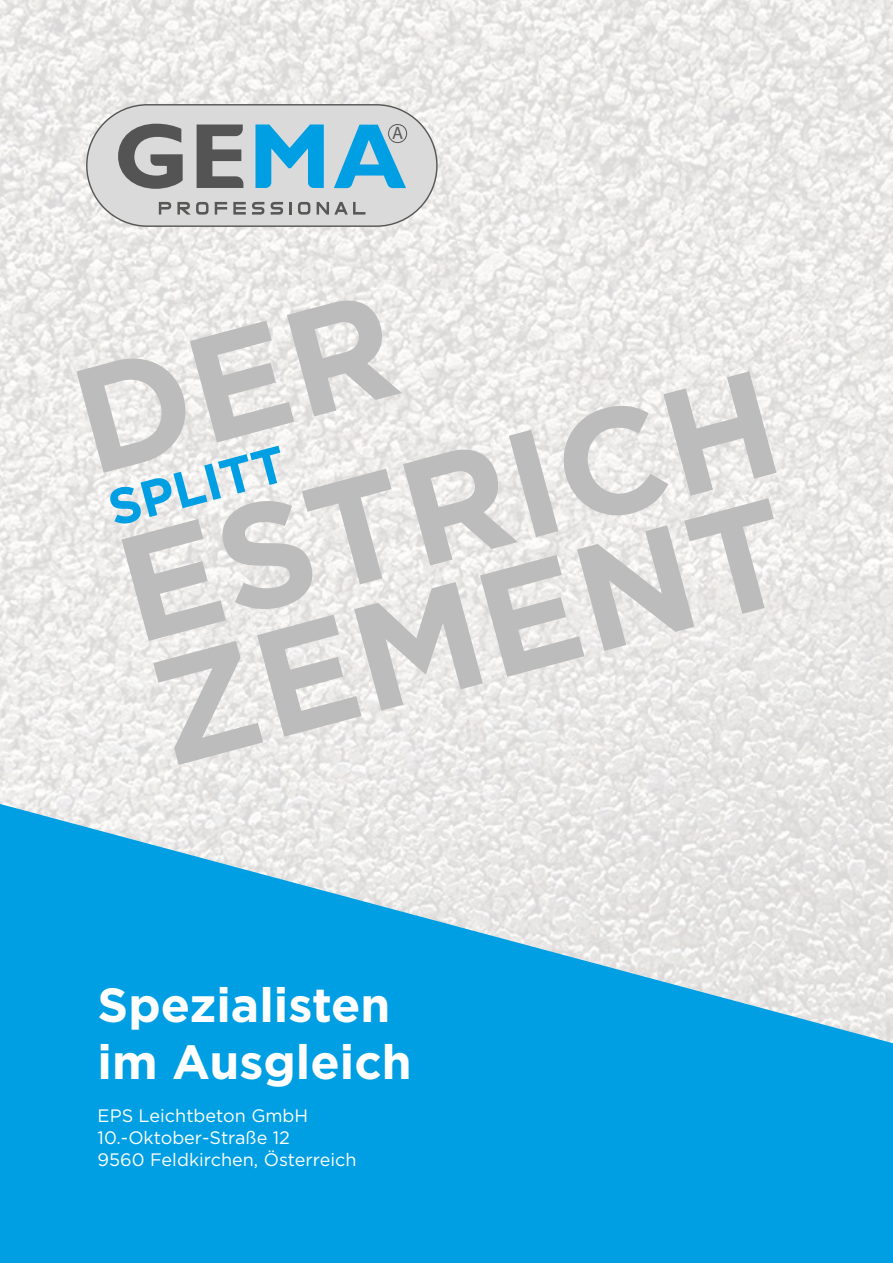
<style>
.page{position:relative;width:893px;height:1263px;background:#fff}
.page>*{position:absolute;margin:0;border:0;box-sizing:border-box;transform-origin:0 0}
.t1{font:700 150px/174px "Gotham";color:#bcbcbc}
.t2{font:700 51px "Gotham";color:#009fe3}
.t3{font:700 48px/57.6px "Gotham";color:#fff}
.t4{font:18px/21.6px "Gotham";color:#fff}
.t5{font:18px "Myriad Pro";color:#575756}
</style>
<div class="page">
<img style="left:0;top:0;width:893px;height:804px">
<div style="left:87px;top:105px;width:350px;height:121px;background:#dadada;border-radius:61px"></div>
<div style="left:86px;top:104px;width:352px;height:123px;border:1px solid #575756;border-radius:61px"></div>
<svg style="left:159px;top:202px;width:12px;height:13px"></svg>
<svg style="left:177px;top:202px;width:31px;height:13px"></svg>
<svg style="left:215px;top:202px;width:12px;height:13px"></svg>
<svg style="left:233px;top:202px;width:13px;height:13px"></svg>
<svg style="left:252px;top:202px;width:12px;height:13px"></svg>
<svg style="left:271px;top:202px;width:12px;height:13px"></svg>
<svg style="left:289px;top:202px;width:3px;height:13px"></svg>
<svg style="left:298px;top:202px;width:12px;height:13px"></svg>
<svg style="left:317px;top:202px;width:48px;height:13px"></svg>
<svg style="left:118px;top:124px;width:65px;height:65px"></svg>
<svg style="left:197px;top:124px;width:46px;height:64px"></svg>
<svg style="left:255px;top:124px;width:69px;height:64px"></svg>
<svg style="left:334px;top:124px;width:73px;height:64px"></svg>
<svg style="left:0;top:804px;width:893px;height:459px;background:#3cb1e3"></svg>
<p class="t5" style="left:392px;top:122px;width:13px">A</p>
<h1 class="t1" style="left:55px;top:340px;width:677px;rotate:-15deg">DER<br>ESTRICH</h1>
<h2 class="t2" style="left:101px;top:476px;width:183px;rotate:-15deg">SPLITT</h2>
<h1 class="t1" style="left:133px;top:631px;width:655px;rotate:-15deg">ZEMENT</h1>
<h3 class="t3" style="left:98px;top:975px;width:316px">Spezialisten im Ausgleich</h3>
<p class="t4" style="left:98px;top:1105px;width:260px">EPS Leichtbeton GmbH<br>10.-Oktober-Straße 12<br>9560 Feldkirchen, Österreich</p>
</div>
